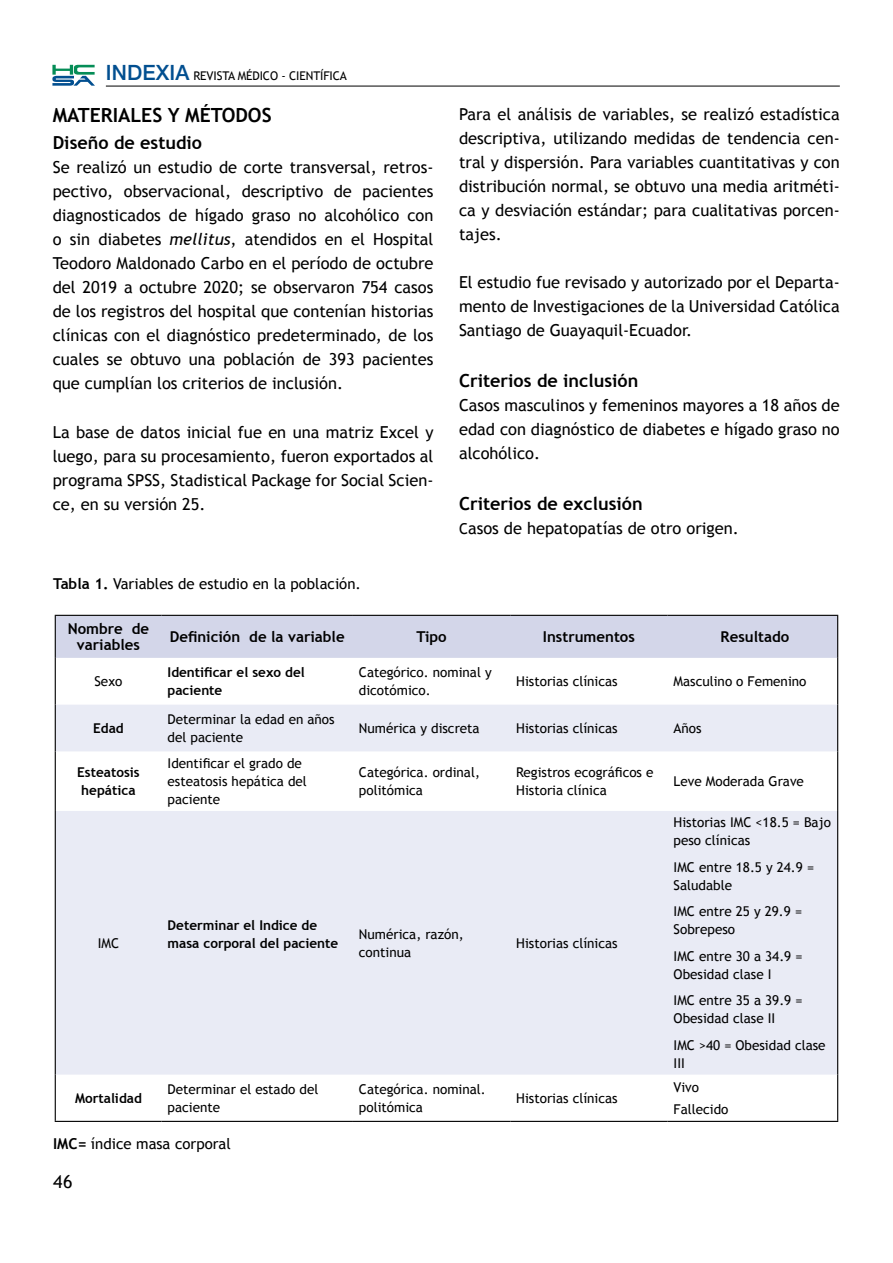
<style>
.page{position:relative;width:893px;height:1263px;background:#fff}
.page>*{position:absolute;margin:0;border:0;box-sizing:border-box;transform-origin:0 0}
.t1{font:700 19.5px "Trebuchet MS";color:#000}
.t2{font:700 18px "Trebuchet MS";color:#000}
.t3{font:18px "Trebuchet MS";color:#000}
.t4{font:16.5px/24px "Trebuchet MS";color:#000;text-align:justify}
.t5{font:700 15px/16.2px "Trebuchet MS";color:#000;text-align:center}
.t6{font:15px "Trebuchet MS";color:#000}
.t7{font:13.5px/18px "Trebuchet MS";color:#000}
.t8{font:700 13.5px/18px "Trebuchet MS";color:#000}
.t9{font:12px "Trebuchet MS";letter-spacing:-.01em;color:#000}
.s1{font-family:"Helvetica Neue";font-weight:500;font-size:21px;color:#024f90}
.s2{font-style:italic}
.s3{font-size:15px}
.s4{font-weight:700}
</style>
<div class="page">
<hr style="left:106px;top:86px;width:734px;height:1px;background:#000">
<svg style="left:52px;top:65px;width:43px;height:21px"></svg>
<div style="left:56px;top:616px;width:781px;height:42px;background:#d3d6e9"></div>
<svg style="left:56px;top:705px;width:781px;height:369px;fill:#e9ebf5"></svg>
<hr style="left:55px;top:615px;width:107px;height:1px;background:#000">
<hr style="left:55px;top:616px;width:1px;height:42px;background:#000">
<hr style="left:162px;top:615px;width:191px;height:1px;background:#000">
<hr style="left:353px;top:615px;width:157px;height:1px;background:#000">
<hr style="left:510px;top:615px;width:158px;height:1px;background:#000">
<hr style="left:668px;top:615px;width:170px;height:1px;background:#000">
<hr style="left:837px;top:616px;width:1px;height:42px;background:#000">
<hr style="left:55px;top:658px;width:1px;height:47px;background:#000">
<hr style="left:837px;top:658px;width:1px;height:47px;background:#000">
<hr style="left:55px;top:705px;width:1px;height:46px;background:#000">
<hr style="left:837px;top:705px;width:1px;height:46px;background:#000">
<hr style="left:55px;top:751px;width:1px;height:60px;background:#000">
<hr style="left:837px;top:751px;width:1px;height:60px;background:#000">
<hr style="left:55px;top:811px;width:1px;height:263px;background:#000">
<hr style="left:837px;top:811px;width:1px;height:263px;background:#000">
<hr style="left:55px;top:1074px;width:1px;height:47px;background:#000">
<hr style="left:837px;top:1074px;width:1px;height:47px;background:#000">
<hr style="left:55px;top:1121px;width:107px;height:1px;background:#000">
<hr style="left:162px;top:1121px;width:191px;height:1px;background:#000">
<hr style="left:353px;top:1121px;width:157px;height:1px;background:#000">
<hr style="left:510px;top:1121px;width:158px;height:1px;background:#000">
<hr style="left:668px;top:1121px;width:170px;height:1px;background:#000">
<p class="t9" style="left:106px;top:69px;width:243px"><span class="s1">INDEXIA</span> REVISTA MÉDICO - CIENTÍFICA</p>
<p class="t1" style="left:53px;top:104px;width:220px">MATERIALES Y MÉTODOS</p>
<p class="t2" style="left:53px;top:132px;width:151px">Diseño de estudio</p>
<p class="t4" style="left:53px;top:155px;width:382px">Se realizó un estudio de corte transversal, retros&shy;pectivo, observacional, descriptivo de pacientes diagnosticados de hígado graso no alcohólico con o sin diabetes <span class="s2">mellitus</span>, atendidos en el Hospital Teodoro Maldonado Carbo en el período de octubre del 2019 a octubre 2020; se observaron 754 casos de los registros del hospital que contenían historias clínicas con el diagnóstico predeterminado, de los cuales se obtuvo una población de 393 pacientes que cumplían los criterios de inclusión.</p>
<p class="t4" style="left:53px;top:420px;width:382px">La base de datos inicial fue en una matriz Excel y luego, para su procesamiento, fueron exportados al programa SPSS, Stadistical Package for Social Scien&shy;ce, en su versión 25.</p>
<p class="t4" style="left:459px;top:102px;width:382px">Para el análisis de variables, se realizó estadística descriptiva, utilizando medidas de tendencia cen&shy;tral y dispersión. Para variables cuantitativas y con distribución normal, se obtuvo una media aritméti&shy;ca y desviación estándar; para cualitativas porcen&shy;tajes.</p>
<p class="t4" style="left:459px;top:270px;width:382px">El estudio fue revisado y autorizado por el Departa&shy;mento de Investigaciones de la Universidad Católica Santiago de Guayaquil-Ecuador.</p>
<p class="t2" style="left:459px;top:370px;width:181px">Criterios de inclusión</p>
<p class="t4" style="left:459px;top:393px;width:382px">Casos masculinos y femeninos mayores a 18 años de edad con diagnóstico de diabetes e hígado graso no alcohólico.</p>
<p class="t2" style="left:459px;top:493px;width:185px">Criterios de exclusión</p>
<p class="t4" style="left:459px;top:516px;width:281px"><span class="s3">C</span>asos de hepatopatías de otro origen.</p>
<p class="t6" style="left:53px;top:575px;width:309px"><span class="s4">Tabla 1.</span> Variables de estudio en la población.</p>
<p class="t5" style="left:68px;top:620px;width:83px">Nombre de variables</p>
<p class="t5" style="left:170px;top:629px;width:176px">Definición de la variable</p>
<p class="t5" style="left:416px;top:629px;width:32px">Tipo</p>
<p class="t5" style="left:543px;top:629px;width:93px">Instrumentos</p>
<p class="t5" style="left:721px;top:629px;width:70px">Resultado</p>
<p class="t7" style="left:94px;top:672px;width:29px">Sexo</p>
<p class="t8" style="left:168px;top:663px;width:139px">Identificar el sexo del paciente</p>
<p class="t7" style="left:359px;top:663px;width:134px">Categórico. nominal y dicotómico.</p>
<p class="t7" style="left:516px;top:672px;width:103px">Historias clínicas</p>
<p class="t7" style="left:674px;top:672px;width:134px">Masculino o Femenino</p>
<p class="t8" style="left:93px;top:719px;width:32px">Edad</p>
<p class="t7" style="left:168px;top:710px;width:169px">Determinar la edad en años del paciente</p>
<p class="t7" style="left:359px;top:719px;width:122px">Numérica y discreta</p>
<p class="t7" style="left:516px;top:719px;width:103px">Historias clínicas</p>
<p class="t7" style="left:674px;top:719px;width:30px">Años</p>
<p class="t8" style="left:77px;top:763px;width:64px;text-align:center">Esteatosis hepática</p>
<p class="t7" style="left:168px;top:754px;width:141px">Identificar el grado de esteatosis hepática del paciente</p>
<p class="t7" style="left:359px;top:763px;width:123px">Categórica. ordinal, politómica</p>
<p class="t7" style="left:516px;top:763px;width:139px">Registros ecográficos e<br>Historia clínica</p>
<p class="t7" style="left:674px;top:772px;width:132px">Leve Moderada Grave</p>
<p class="t7" style="left:98px;top:934px;width:23px">IMC</p>
<p class="t8" style="left:168px;top:916px;width:172px">Determinar el Indice de masa corporal del paciente</p>
<p class="t7" style="left:359px;top:925px;width:106px">Numérica, razón, continua</p>
<p class="t7" style="left:516px;top:934px;width:103px">Historias clínicas</p>
<p class="t7" style="left:674px;top:813px;width:159px">Historias IMC &lt;18.5 = Bajo peso clínicas</p>
<p class="t7" style="left:674px;top:858px;width:142px">IMC entre 18.5 y 24.9 =<br>Saludable</p>
<p class="t7" style="left:674px;top:902px;width:130px">IMC entre 25 y 29.9 =<br>Sobrepeso</p>
<p class="t7" style="left:674px;top:947px;width:130px">IMC entre 30 a 34.9 =<br>Obesidad clase I</p>
<p class="t7" style="left:674px;top:991px;width:130px">IMC entre 35 a 39.9 =<br>Obesidad clase II</p>
<p class="t7" style="left:674px;top:1036px;width:153px">IMC &gt;40 = Obesidad clase<br>III</p>
<p class="t8" style="left:75px;top:1089px;width:68px">Mortalidad</p>
<p class="t7" style="left:168px;top:1080px;width:152px">Determinar el estado del paciente</p>
<p class="t7" style="left:359px;top:1080px;width:128px">Categórica. nominal. politómica</p>
<p class="t7" style="left:516px;top:1089px;width:103px">Historias clínicas</p>
<p class="t7" style="left:674px;top:1076px;width:56px;line-height:22.2px">Vivo<br>Fallecido</p>
<p class="t6" style="left:53px;top:1135px;width:179px"><span class="s4">IMC=</span> índice masa corporal</p>
<p class="t3" style="left:53px;top:1171px;width:21px">46</p>
</div>
